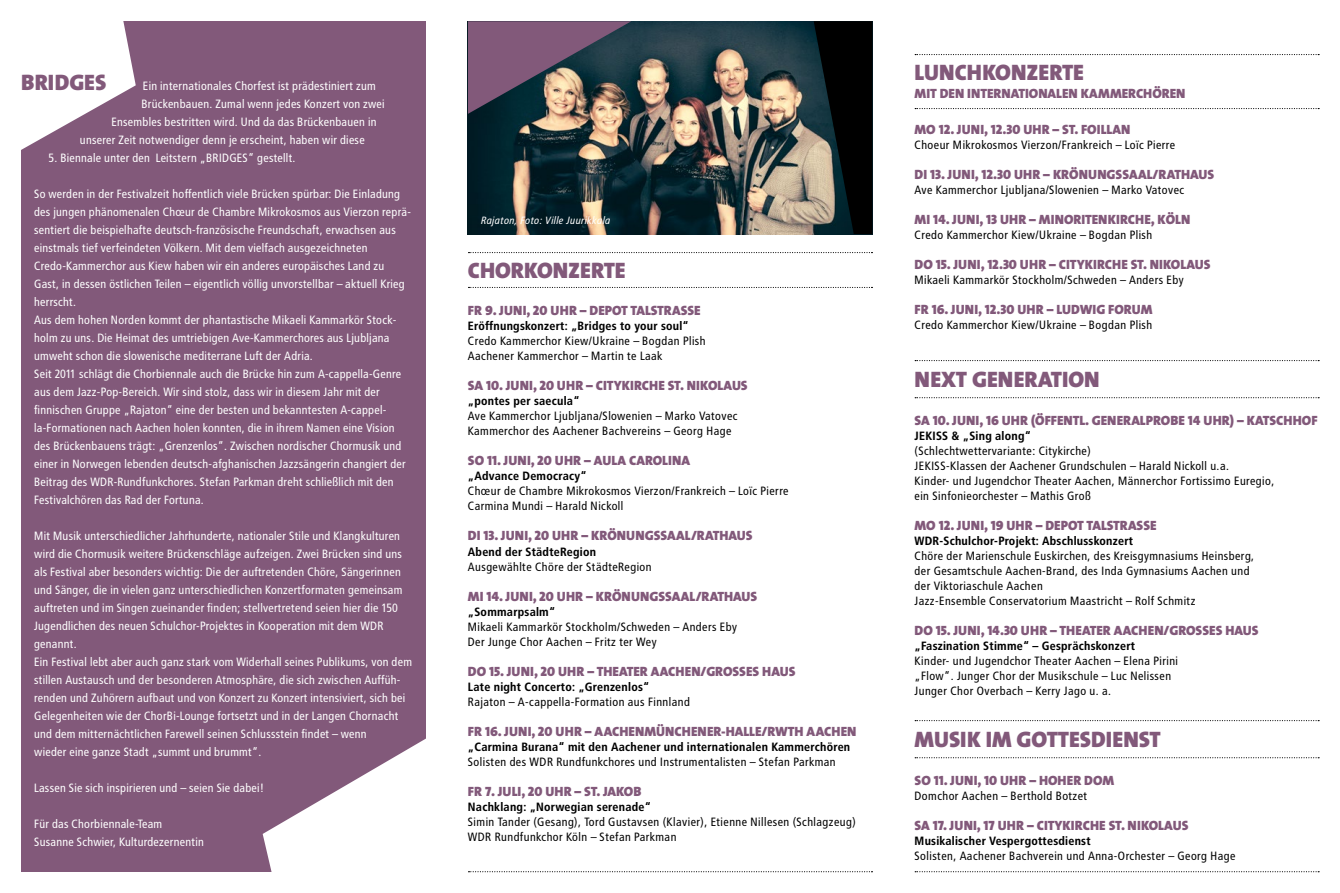
<style>
.page{position:relative;width:1340px;height:893px;background:#fff}
.page>*{position:absolute;margin:0;border:0;box-sizing:border-box;transform-origin:0 0}
.t1{font:900 22.5px "The Mix 9";color:#82597a}
.t2{font:13.5px "The Mix 9 Black Caps";color:#82597a}
.t3{font:900 13.5px "The Mix 9";color:#82597a}
.t4{font:12px/18px "Transit";letter-spacing:-.015em;color:#fff}
.t5{font:12px/15px "Transit";color:#000}
.t6{font:700 12px "Transit";color:#000}
.t7{font:italic 10.5px "Transit";color:#fff}
.s1{font-family:"The Mix 9 Black Caps";font-weight:400}
</style>
<div class="page">
<img style="left:468px;top:21px;width:345px;height:213px">
<div style="left:21px;top:21px;width:404px;height:851px;background:#82597a"></div>
<svg style="left:263px;top:738px;width:163px;height:134px"></svg>
<svg style="left:21px;top:21px;width:115px;height:129px"></svg>
<svg style="left:468px;top:287px;width:404px;height:1px"></svg>
<svg style="left:468px;top:252px;width:404px;height:1px"></svg>
<svg style="left:915px;top:108px;width:404px;height:1px"></svg>
<svg style="left:915px;top:54px;width:404px;height:1px"></svg>
<svg style="left:915px;top:397px;width:404px;height:1px"></svg>
<svg style="left:915px;top:757px;width:404px;height:1px"></svg>
<svg style="left:915px;top:360px;width:404px;height:1px"></svg>
<svg style="left:915px;top:720px;width:404px;height:1px"></svg>
<svg style="left:915px;top:871px;width:404px;height:1px"></svg>
<svg style="left:468px;top:871px;width:404px;height:1px"></svg>
<svg style="left:468px;top:21px;width:163px;height:93px;background:#675866"></svg>
<svg style="left:813px;top:21px;width:59px;height:213px;background:#1e2321"></svg>
<h1 class="t1" style="left:21px;top:63px;width:87px">BRIDGES</h1>
<p class="t4" style="left:143px;top:77px;width:235px">Ein internationales Chorfest ist prädestiniert zum</p>
<p class="t4" style="left:141px;top:95px;width:245px">Brückenbauen. Zumal wenn jedes Konzert von zwei</p>
<p class="t4" style="left:111px;top:113px;width:267px">Ensembles bestritten wird. Und da das Brückenbauen in</p>
<p class="t4" style="left:80px;top:131px;width:287px">unserer Zeit notwendiger denn je erscheint, haben wir diese</p>
<p class="t4" style="left:48px;top:149px;width:249px">5. Biennale unter den Leitstern „BRIDGES“ gestellt.</p>
<p class="t4" style="left:34px;top:185px;width:379px">So werden in der Festivalzeit hoffentlich viele Brücken spürbar: Die Einladung des jungen phänomenalen Chœur de Chambre Mikrokosmos aus Vierzon reprä&shy;sentiert die beispielhafte deutsch-französische Freundschaft, erwachsen aus einstmals tief verfeindeten Völkern. Mit dem vielfach ausgezeichneten Credo-Kammerchor aus Kiew haben wir ein anderes europäisches Land zu Gast, in dessen östlichen Teilen – eigentlich völlig unvorstellbar – aktuell Krieg herrscht.<br>Aus dem hohen Norden kommt der phantastische Mikaeli Kammarkör Stock&shy;holm zu uns. Die Heimat des umtriebigen Ave-Kammerchores aus Ljubljana umweht schon die slowenische mediterrane Luft der Adria.<br>Seit 2011 schlägt die Chorbiennale auch die Brücke hin zum A-cappella-Genre aus dem Jazz-Pop-Bereich. Wir sind stolz, dass wir in diesem Jahr mit der finnischen Gruppe „Rajaton“ eine der besten und bekanntesten A-cappel&shy;la-Formationen nach Aachen holen konnten, die in ihrem Namen eine Vision des Brückenbauens trägt: „Grenzenlos“. Zwischen nordischer Chormusik und einer in Norwegen lebenden deutsch-afghanischen Jazzsängerin changiert der Beitrag des WDR-Rundfunkchores. Stefan Parkman dreht schließlich mit den Festivalchören das Rad der Fortuna.</p>
<p class="t4" style="left:34px;top:527px;width:380px">Mit Musik unterschiedlicher Jahrhunderte, nationaler Stile und Klangkulturen wird die Chormusik weitere Brückenschläge aufzeigen. Zwei Brücken sind uns als Festival aber besonders wichtig: Die der auftretenden Chöre, Sängerinnen und Sänger, die in vielen ganz unterschiedlichen Konzertformaten gemeinsam auftreten und im Singen zueinander finden; stellvertretend seien hier die 150<br>Jugendlichen des neuen Schulchor-Projektes in Kooperation mit dem WDR genannt.<br>Ein Festival lebt aber auch ganz stark vom Widerhall seines Publikums, von dem stillen Austausch und der besonderen Atmosphäre, die sich zwischen Auffüh&shy;renden und Zuhörern aufbaut und von Konzert zu Konzert intensiviert, sich bei Gelegenheiten wie der ChorBi-Lounge fortsetzt und in der Langen Chornacht und dem mitternächtlichen Farewell seinen Schlussstein findet – wenn<br>wieder eine ganze Stadt „summt und brummt“.</p>
<p class="t4" style="left:34px;top:779px;width:232px">Lassen Sie sich inspirieren und – seien Sie dabei!</p>
<p class="t4" style="left:34px;top:815px;width:172px">Für das Chorbiennale-Team<br>Susanne Schwier, Kulturdezernentin</p>
<p class="t7" style="left:480px;top:214px;width:131px">Rajaton, Foto: Ville Juurikkala</p>
<h1 class="t1" style="left:468px;top:251px;width:159px">CHORKONZERTE</h1>
<p class="t3" style="left:468px;top:299px;width:234px">FR <span class="s1">9</span>. JUNI, <span class="s1">20</span> UHR – DEPOT TALSTRASSE</p>
<p class="t6" style="left:468px;top:318px;width:223px">Eröffnungskonzert: „Bridges to your soul“</p>
<p class="t5" style="left:468px;top:333px;width:240px">Credo Kammerchor Kiew/Ukraine – Bogdan Plish<br>Aachener Kammerchor – Martin te Laak</p>
<p class="t3" style="left:468px;top:374px;width:281px">SA <span class="s1">10</span>. JUNI, <span class="s1">20</span> UHR – CITYKIRCHE ST. NIKOLAUS</p>
<p class="t6" style="left:468px;top:394px;width:113px">„pontes per saecula“</p>
<p class="t5" style="left:468px;top:409px;width:271px">Ave Kammerchor Ljubljana/Slowenien – Marko Vatovec<br>Kammerchor des Aachener Bachvereins – Georg Hage</p>
<p class="t3" style="left:468px;top:449px;width:224px">SO <span class="s1">11</span>. JUNI, <span class="s1">20</span> UHR – AULA CAROLINA</p>
<p class="t6" style="left:468px;top:469px;width:121px">„Advance Democracy“</p>
<p class="t5" style="left:468px;top:484px;width:322px">Chœur de Chambre Mikrokosmos Vierzon/Frankreich – Loïc Pierre<br>Carmina Mundi – Harald Nickoll</p>
<p class="t3" style="left:468px;top:524px;width:286px">DI <span class="s1">13</span>. JUNI, <span class="s1">20</span> UHR – KRÖNUNGSSAAL/RATHAUS</p>
<p class="t6" style="left:468px;top:545px;width:130px">Abend der StädteRegion</p>
<p class="t5" style="left:468px;top:559px;width:186px">Ausgewählte Chöre der StädteRegion</p>
<p class="t3" style="left:468px;top:585px;width:291px">MI <span class="s1">14</span>. JUNI, <span class="s1">20</span> UHR – KRÖNUNGSSAAL/RATHAUS</p>
<p class="t6" style="left:468px;top:605px;width:89px">„Sommarpsalm“</p>
<p class="t5" style="left:468px;top:619px;width:271px">Mikaeli Kammarkör Stockholm/Schweden – Anders Eby<br>Der Junge Chor Aachen – Fritz ter Wey</p>
<p class="t3" style="left:468px;top:660px;width:329px">DO <span class="s1">15</span>. JUNI, <span class="s1">20</span> UHR – THEATER AACHEN/GROSSES HAUS</p>
<p class="t6" style="left:468px;top:680px;width:183px">Late night Concerto: „Grenzenlos“</p>
<p class="t5" style="left:468px;top:694px;width:224px">Rajaton – A-cappella-Formation aus Finnland</p>
<p class="t3" style="left:468px;top:720px;width:390px">FR <span class="s1">16</span>. JUNI, <span class="s1">20</span> UHR – AACHENMÜNCHENER-HALLE/RWTH AACHEN</p>
<p class="t6" style="left:468px;top:740px;width:384px">„Carmina Burana“ mit den Aachener und internationalen Kammerchören</p>
<p class="t5" style="left:468px;top:754px;width:370px">Solisten des WDR Rundfunkchores und Instrumentalisten – Stefan Parkman</p>
<p class="t3" style="left:468px;top:780px;width:175px">FR <span class="s1">7</span>. JULI, <span class="s1">20</span> UHR – ST. JAKOB</p>
<p class="t6" style="left:468px;top:800px;width:185px">Nachklang: „Norwegian serenade“</p>
<p class="t5" style="left:468px;top:814px;width:390px">Simin Tander (Gesang), Tord Gustavsen (Klavier), Etienne Nillesen (Schlagzeug)<br>WDR Rundfunkchor Köln – Stefan Parkman</p>
<h1 class="t1" style="left:914px;top:53px;width:171px">LUNCHKONZERTE</h1>
<p class="t3" style="left:914px;top:82px;width:272px">MIT DEN INTERNATIONALEN KAMMERCHÖREN</p>
<p class="t2" style="left:914px;top:118px;width:217px">MO 12. JUNI, 12.30 UHR – ST. FOILLAN</p>
<p class="t5" style="left:914px;top:137px;width:262px">Choeur Mikrokosmos Vierzon/Frankreich – Loïc Pierre</p>
<p class="t2" style="left:914px;top:163px;width:301px">DI 13. JUNI, 12.30 UHR – KRÖNUNGSSAAL/RATHAUS</p>
<p class="t5" style="left:914px;top:182px;width:271px">Ave Kammerchor Ljubljana/Slowenien – Marko Vatovec</p>
<p class="t2" style="left:914px;top:208px;width:277px">MI 14. JUNI, 13 UHR – MINORITENKIRCHE, KÖLN</p>
<p class="t5" style="left:914px;top:227px;width:240px">Credo Kammerchor Kiew/Ukraine – Bogdan Plish</p>
<p class="t2" style="left:914px;top:253px;width:297px">DO 15. JUNI, 12.30 UHR – CITYKIRCHE ST. NIKOLAUS</p>
<p class="t5" style="left:914px;top:272px;width:271px">Mikaeli Kammarkör Stockholm/Schweden – Anders Eby</p>
<p class="t2" style="left:914px;top:298px;width:239px">FR 16. JUNI, 12.30 UHR – LUDWIG FORUM</p>
<p class="t5" style="left:914px;top:317px;width:240px">Credo Kammerchor Kiew/Ukraine – Bogdan Plish</p>
<h1 class="t1" style="left:914px;top:360px;width:186px">NEXT GENERATION</h1>
<p class="t2" style="left:914px;top:409px;width:404px">SA 10. JUNI, 16 UHR (ÖFFENTL. GENERALPROBE 14 UHR) – KATSCHHOF</p>
<p class="t6" style="left:914px;top:428px;width:118px">JEKISS &amp; „Sing along“</p>
<p class="t5" style="left:914px;top:443px;width:362px">(Schlechtwettervariante: Citykirche)<br>JEKISS-Klassen der Aachener Grundschulen – Harald Nickoll u.a.<br>Kinder- und Jugendchor Theater Aachen, Männerchor Fortissimo Euregio, ein Sinfonieorchester – Mathis Groß</p>
<p class="t2" style="left:914px;top:514px;width:243px">MO 12. JUNI, 19 UHR – DEPOT TALSTRASSE</p>
<p class="t6" style="left:914px;top:533px;width:220px">WDR-Schulchor-Projekt: Abschlusskonzert</p>
<p class="t5" style="left:914px;top:548px;width:341px">Chöre der Marienschule Euskirchen, des Kreisgymnasiums Heinsberg, der Gesamtschule Aachen-Brand, des Inda Gymnasiums Aachen und der Viktoriaschule Aachen<br>Jazz-Ensemble Conservatorium Maastricht – Rolf Schmitz</p>
<p class="t2" style="left:914px;top:619px;width:345px">DO 15. JUNI, 14.30 UHR – THEATER AACHEN/GROSSES HAUS</p>
<p class="t6" style="left:914px;top:638px;width:222px">„Faszination Stimme“ – Gesprächskonzert</p>
<p class="t5" style="left:914px;top:653px;width:265px">Kinder- und Jugendchor Theater Aachen – Elena Pirini „Flow“. Junger Chor der Musikschule – Luc Nelissen<br>Junger Chor Overbach – Kerry Jago u. a.</p>
<h1 class="t1" style="left:914px;top:720px;width:248px">MUSIK IM GOTTESDIENST</h1>
<p class="t2" style="left:914px;top:769px;width:201px">SO 11. JUNI, 10 UHR – HOHER DOM</p>
<p class="t5" style="left:914px;top:788px;width:174px">Domchor Aachen – Berthold Botzet</p>
<p class="t2" style="left:914px;top:814px;width:275px">SA 17. JUNI, 17 UHR – CITYKIRCHE ST. NIKOLAUS</p>
<p class="t6" style="left:914px;top:833px;width:178px">Musikalischer Vespergottesdienst</p>
<p class="t5" style="left:914px;top:848px;width:323px">Solisten, Aachener Bachverein und Anna-Orchester – Georg Hage</p>
</div>
